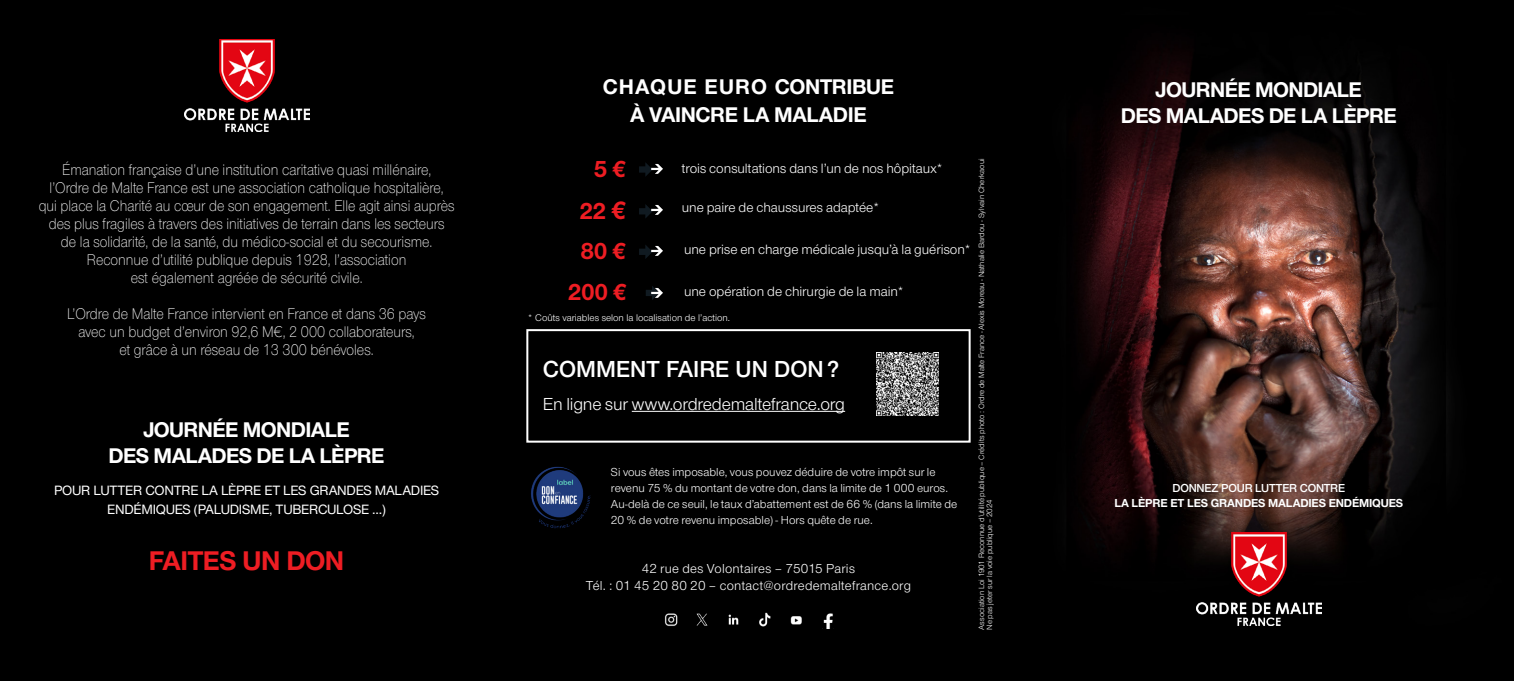
<style>
.page{position:relative;width:1514px;height:681px;background:#fff}
.page>*{position:absolute;margin:0;border:0;box-sizing:border-box;transform-origin:0 0}
.t1{font:700 28px "Nimbus San Nov";letter-spacing:-.02em;color:#ee1d23}
.t2{font:24px "Nimbus San Nov Sem Bol";color:#fff}
.t3{font:700 24px "Nimbus San Nov";letter-spacing:-.025em;color:#ee1d23}
.t4{font:700 22px "Nimbus San Nov";letter-spacing:-.03em;color:#fff}
.t5{font:700 22px "Nimbus San Nov";color:#fff}
.t6{font:18px "Nimbus San Nov";letter-spacing:-.01em;color:#fff}
.t7{font:300 16px/18px "Nimbus San Nov";color:#fff;text-align:center;scale:.9 1}
.t8{font:14px "Nimbus San Nov";color:#fff}
.t9{font:500 14px/19.2px "Nimbus San Nov";letter-spacing:-.02em;color:#fff;text-align:center}
.t10{font:13.4px/16.2px "Nimbus San Nov";letter-spacing:.02em;color:#fff;text-align:center}
.t11{font:12px/16px "Nimbus San Nov";color:#fff}
.t12{font:700 12px "Nimbus San Nov";letter-spacing:-.015em;color:#fff}
.t13{font:12px "Nimbus San Nov Sem Bol";letter-spacing:-.015em;color:#fff}
.OMF_Renvoi{font:10px "Nimbus San Nov";color:#fff}
.OMF_Redac_7_9{font:8px/8px "Nimbus San Nov";color:#fff}
.s1{font-size:26px}
</style>
<div class="page">
<div style="left:0;top:0;width:1514px;height:680px;background:#000"></div>
<div style="left:526px;top:329px;width:444px;height:113px;border:2px solid #fff"></div>
<hr style="left:632px;top:411px;width:213px;height:1px;background:#fff">
<img style="left:531px;top:466px;width:60px;height:63px">
<img style="left:876px;top:353px;width:62px;height:62px">
<img style="left:1078px;top:48px;width:370px;height:578px">
<img style="left:1196px;top:532px;width:125px;height:93px">
<img style="left:664px;top:613px;width:13px;height:13px">
<img style="left:696px;top:613px;width:12px;height:13px">
<svg style="left:728px;top:614px;width:11px;height:11px"></svg>
<img style="left:759px;top:612px;width:12px;height:14px">
<svg style="left:790px;top:616px;width:12px;height:8px"></svg>
<img style="left:823px;top:613px;width:10px;height:15px">
<svg style="left:639px;top:163px;width:11px;height:14px"></svg>
<svg style="left:639px;top:204px;width:11px;height:14px"></svg>
<svg style="left:639px;top:245px;width:12px;height:14px"></svg>
<img style="left:184px;top:40px;width:125px;height:92px">
<img style="left:650px;top:163px;width:13px;height:11px">
<img style="left:650px;top:204px;width:13px;height:11px">
<img style="left:651px;top:245px;width:12px;height:11px">
<svg style="left:646px;top:286px;width:17px;height:14px"></svg>
<p class="t7" style="left:62px;top:160px;width:412px">Émanation française d’une institution caritative quasi millénaire,</p>
<p class="t7" style="left:50px;top:178px;width:439px">l’Ordre de Malte France est une association catholique hospitalière,</p>
<p class="t7" style="left:39px;top:196px;width:463px">qui place la Charité au cœur de son engagement. Elle agit ainsi auprès des plus fragiles à travers des initiatives de terrain dans les secteurs</p>
<p class="t7" style="left:61px;top:232px;width:414px">de la solidarité, de la santé, du médico-social et du secourisme.<br>Reconnue d’utilité publique depuis 1928, l’association</p>
<p class="t7" style="left:131px;top:268px;width:259px">est également agréée de sécurité civile.</p>
<p class="t7" style="left:67px;top:304px;width:400px">L’Ordre de Malte France intervient en France et dans 36 pays</p>
<p class="t7" style="left:78px;top:322px;width:375px">avec un budget d’environ 92,6 M€, 2 000 collaborateurs,</p>
<p class="t7" style="left:119px;top:340px;width:284px">et grâce à un réseau de 13 300 bénévoles.</p>
<p class="t4" style="left:143px;top:414px;width:208px">JOURNÉE MONDIALE</p>
<p class="t4" style="left:109px;top:441px;width:278px">DES MALADES DE LA LÈPRE</p>
<p class="t9" style="left:54px;top:479px;width:387px">POUR LUTTER CONTRE LA LÈPRE ET LES GRANDES MALADIES<br>ENDÉMIQUES (PALUDISME, TUBERCULOSE ...)</p>
<p class="t1" style="left:149px;top:541px;width:197px">FAITES UN DON</p>
<p class="t5" style="left:603px;top:72px;width:293px">CHAQUE EURO CONTRIBUE</p>
<p class="t4" style="left:630px;top:100px;width:238px">À VAINCRE LA MALADIE</p>
<p class="t3" style="left:594px;top:153px;width:34px">5 €</p>
<p class="t3" style="left:579px;top:194px;width:48px">22 <span class="s1">€</span></p>
<p class="t3" style="left:580px;top:235px;width:47px">80 €</p>
<p class="t3" style="left:568px;top:276px;width:60px">200 €</p>
<p class="t8" style="left:682px;top:159px;width:263px">trois consultations dans l’un de nos hôpitaux*</p>
<p class="t8" style="left:682px;top:198px;width:200px">une paire de chaussures adaptée*</p>
<p class="t8" style="left:684px;top:240px;width:289px">une prise en charge médicale jusqu’à la guérison*</p>
<p class="t8" style="left:684px;top:282px;width:222px">une opération de chirurgie de la main*</p>
<p class="OMF_Renvoi" style="left:527px;top:310px;width:204px">* Coûts variables selon la localisation de l’action.</p>
<p class="t2" style="left:543px;top:353px;width:298px">COMMENT FAIRE UN DON?</p>
<p class="t6" style="left:543px;top:392px;width:304px">En ligne sur www.ordredemaltefrance.org</p>
<p class="t11" style="left:611px;top:463px;width:348px">Si vous êtes imposable, vous pouvez déduire de votre impôt sur le revenu 75 % du montant de votre don, dans la limite de 1 000 euros.<br>Au-delà de ce seuil, le taux d’abattement est de 66 % (dans la limite de 20 % de votre revenu imposable) - Hors quête de rue.</p>
<p class="t10" style="left:586px;top:560px;width:327px">42 rue des Volontaires – 75015 Paris<br>Tél. : 01 45 20 80 20 – contact@ordredemaltefrance.org</p>
<p class="OMF_Redac_7_9" style="left:977px;top:629px;width:472px;rotate:-90deg">Association Loi 1901 Reconnue d’utilité publique – Crédits photo : Ordre de Malte France - Alexis Moreau - Nathalie Bardou - Sylvain Cherkaoui<br>Ne pas jeter sur la voie publique – 2024</p>
<p class="t4" style="left:1155px;top:75px;width:208px">JOURNÉE MONDIALE</p>
<p class="t4" style="left:1121px;top:101px;width:278px">DES MALADES DE LA LÈPRE</p>
<p class="t13" style="left:1172px;top:480px;width:174px">DONNEZ POUR LUTTER CONTRE</p>
<p class="t12" style="left:1114px;top:494px;width:290px">LA LÈPRE ET LES GRANDES MALADIES ENDÉMIQUES</p>
</div>
